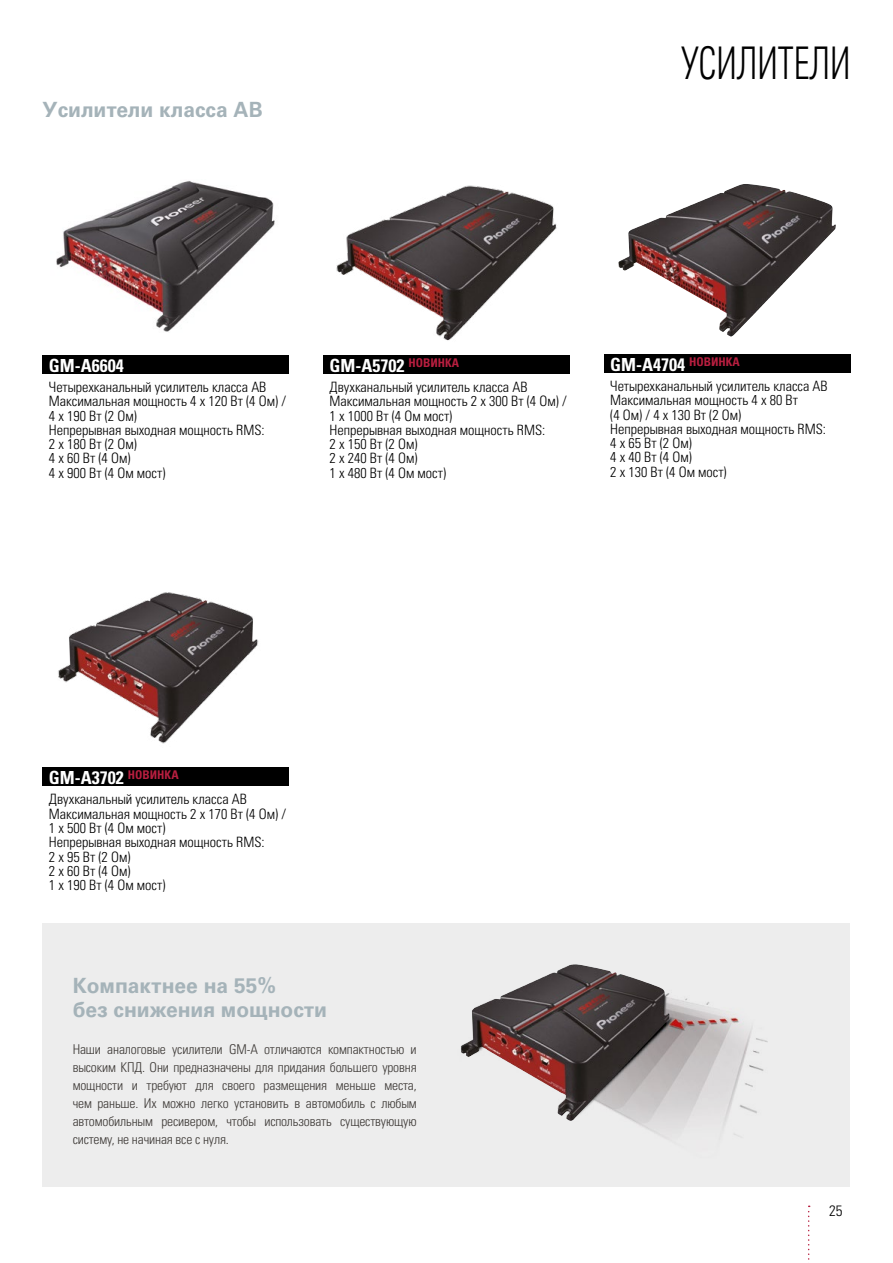
<style>
.page{position:relative;width:893px;height:1263px;background:#fff}
.page>*{position:absolute;margin:0;border:0;box-sizing:border-box;transform-origin:0 0}
.t1{font:45px "Univers LTCYR 47 Light Cond";color:#000;scale:.8 1}
.t2{font:700 21px/24px "Univers LTCYR 65";color:#a5b3b9}
.t3{font:18px "Univers LTCYR 67 Bold Cond";color:#fff}
.t4{font:300 condensed 15px "Univers LT Std";color:#000}
.t5{font:14.25px/14.2px "Univers LTCYR 47 Light Cond";color:#000}
.t6{font:13.5px/18px "Univers LTCYR 47 Light Cond";letter-spacing:-.01em;color:#3e3a37;text-align:justify}
</style>
<div class="page">
<div style="left:43px;top:923px;width:807px;height:263px;background:#ededed"></div>
<img style="left:633px;top:993px;width:135px;height:147px">
<div style="left:30px;top:756px;width:273px;height:30px;background:#000;opacity:.25"></div>
<img style="left:58px;top:592px;width:201px;height:152px">
<div style="left:30px;top:344px;width:273px;height:30px;background:#000;opacity:.25"></div>
<img style="left:56px;top:181px;width:219px;height:151px">
<div style="left:311px;top:344px;width:273px;height:30px;background:#000;opacity:.25"></div>
<img style="left:336px;top:185px;width:221px;height:156px">
<div style="left:591px;top:343px;width:273px;height:30px;background:#000;opacity:.25"></div>
<img style="left:618px;top:184px;width:218px;height:153px">
<img style="left:461px;top:964px;width:208px;height:157px">
<svg style="left:808px;top:1205px;width:2px;height:55px"></svg>
<h2 class="t2" style="left:43px;top:97px;width:222px">Усилители класса АВ</h2>
<h1 class="t1" style="left:681px;top:32px;width:213px">УСИЛИТЕЛИ</h1>
<p class="t3" style="left:49px;top:354px;width:76px">GM-A6604</p>
<p class="t5" style="left:49px;top:379px;width:239px">Четырехканальный усилитель класса АВ<br>Максимальная мощность 4 x 120 Вт (4 Ом) /<br>4 x 190 Вт (2 Ом)<br>Непрерывная выходная мощность RMS:<br>2 х 180 Вт (2 Ом)<br>4 x 60 Вт (4 Ом)<br>4 х 900 Вт (4 Ом мост)</p>
<p class="t3" style="left:330px;top:354px;width:131px">GM-A5702 <sup>НОВИНКА</sup></p>
<p class="t5" style="left:330px;top:379px;width:239px">Двухканальный усилитель класса АВ<br>Максимальная мощность 2 х 300 Вт (4 Ом) /<br>1 х 1000 Вт (4 Ом мост)<br>Непрерывная выходная мощность RMS:<br>2 х 150 Вт (2 Ом)<br>2 x 240 Вт (4 Ом)<br>1 х 480 Вт (4 Ом мост)</p>
<p class="t3" style="left:610px;top:353px;width:131px">GM-A4704 <sup>НОВИНКА</sup></p>
<p class="t5" style="left:610px;top:378px;width:219px">Четырехканальный усилитель класса АВ<br>Максимальная мощность 4 х 80 Вт<br>(4 Ом) / 4 х 130 Вт (2 Ом)<br>Непрерывная выходная мощность RMS:<br>4 х 65 Вт (2 Ом)<br>4 x 40 Вт (4 Ом)<br>2 х 130 Вт (4 Ом мост)</p>
<p class="t3" style="left:49px;top:767px;width:131px">GM-A3702 <sup>НОВИНКА</sup></p>
<p class="t5" style="left:49px;top:791px;width:239px">Двухканальный усилитель класса АВ<br>Максимальная мощность 2 х 170 Вт (4 Ом) /<br>1 х 500 Вт (4 Ом мост)<br>Непрерывная выходная мощность RMS:<br>2 х 95 Вт (2 Ом)<br>2 x 60 Вт (4 Ом)<br>1 х 190 Вт (4 Ом мост)</p>
<h2 class="t2" style="left:73px;top:973px;width:256px">Компактнее на 55%<br>без снижения мощности</h2>
<p class="t6" style="left:73px;top:1040px;width:345px">Наши аналоговые усилители GM-A отличаются компактностью и высоким КПД. Они предназначены для придания большего уровня мощности и требуют для своего размещения меньше места, чем раньше. Их можно легко установить в автомобиль с любым автомобильным ресивером, чтобы использовать существующую систему, не начиная все с нуля.</p>
<p class="t4" style="left:829px;top:1202px;width:15px">25</p>
</div>
